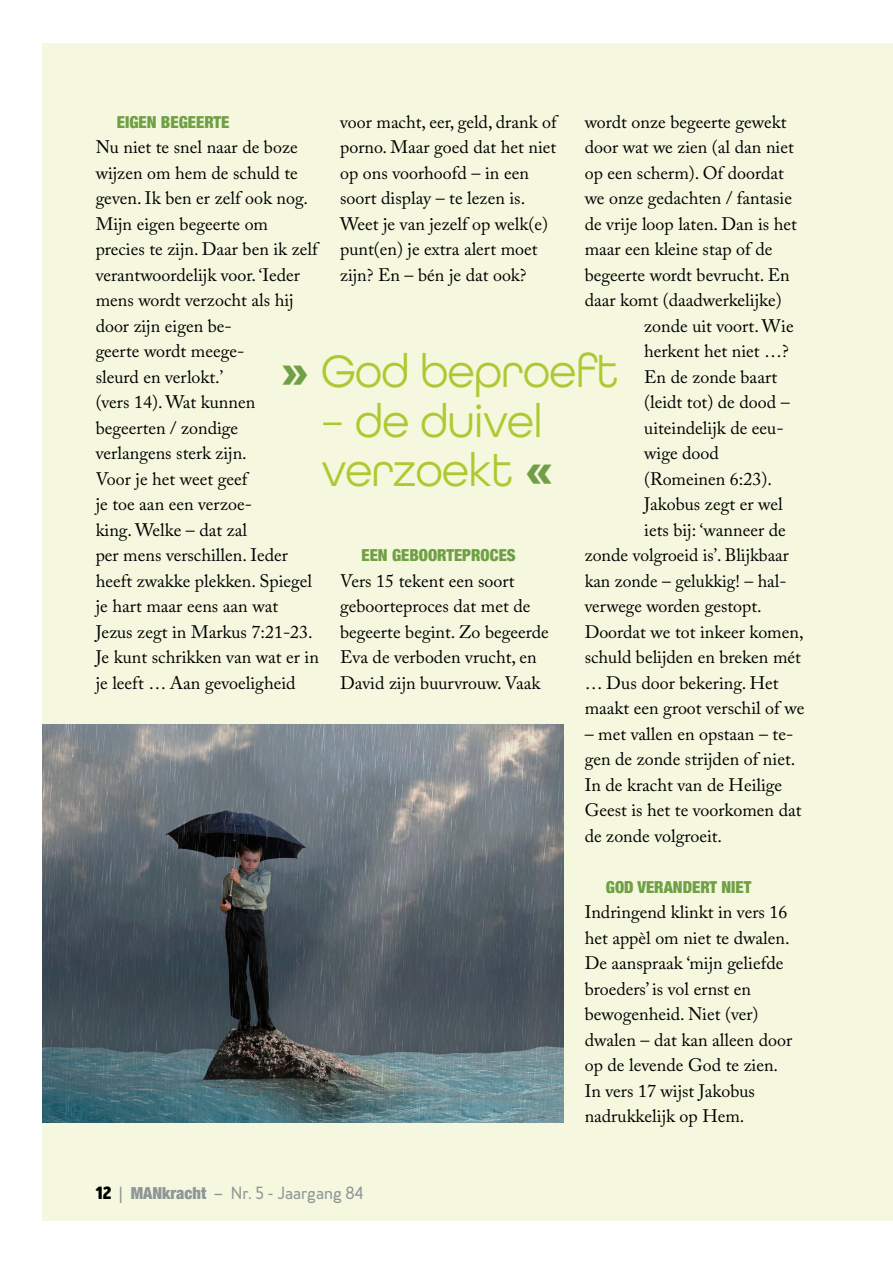
<style>
.page{position:relative;width:893px;height:1263px;background:#fff}
.page>*{position:absolute;margin:0;border:0;box-sizing:border-box;transform-origin:0 0}
.t1{font:48px/49.5px "All Round Gothic W01";letter-spacing:-.01em;color:#adc931;scale:.95 1}
.t2{font:18px/25.5px "Adobe Caslon Pro";color:#000}
.t3{font:900 condensed 16.5px "Helvetica Neue";color:#709f45}
.t4{font:16.5px "Merlo Neue";color:#8e9698}
.t5{font:900 condensed 16.5px "Helvetica Neue";color:#8e9698}
.s1{font-weight:700;color:#709f45}
.s2{font-family:"Merlo Neue";font-weight:700;font-stretch:normal;color:#000}
.s3{font-family:"Merlo Neue";font-weight:400;font-stretch:normal}
.s4{font-family:"Helvetica Neue";font-weight:900;font-stretch:condensed}
</style>
<div class="page">
<div style="left:43px;top:43px;width:850px;height:1177px;background:#f5f8de"></div>
<img style="left:43px;top:725px;width:520px;height:397px">
<p class="t2" style="left:585px;top:109px;width:203px">wordt onze begeerte gewekt</p>
<p class="t2" style="left:585px;top:134px;width:211px">door wat we zien (al dan niet</p>
<p class="t2" style="left:585px;top:160px;width:201px">op een scherm). Of doordat</p>
<p class="t2" style="left:585px;top:185px;width:209px">we onze gedachten / fantasie</p>
<p class="t2" style="left:585px;top:211px;width:214px">de vrije loop laten. Dan is het</p>
<p class="t2" style="left:585px;top:236px;width:189px">maar een kleine stap of de</p>
<p class="t2" style="left:585px;top:262px;width:207px">begeerte wordt bevrucht. En</p>
<p class="t2" style="left:585px;top:287px;width:198px">daar komt (daadwerkelijke)</p>
<p class="t2" style="left:644px;top:313px;width:151px">zonde uit voort. Wie</p>
<p class="t2" style="left:644px;top:338px;width:146px">herkent het niet …?</p>
<p class="t2" style="left:644px;top:364px;width:134px">En de zonde baart</p>
<p class="t2" style="left:644px;top:389px;width:147px">(leidt tot) de dood –</p>
<p class="t2" style="left:644px;top:415px;width:141px">uiteindelijk de eeu-</p>
<p class="t2" style="left:644px;top:440px;width:76px">wige dood</p>
<p class="t2" style="left:644px;top:466px;width:129px">(Romeinen 6:23).</p>
<p class="t2" style="left:644px;top:491px;width:140px">Jakobus zegt er wel</p>
<p class="t2" style="left:644px;top:517px;width:143px">iets bij: ‘wanneer de</p>
<p class="t2" style="left:585px;top:542px;width:206px">zonde volgroeid is’. Blijkbaar</p>
<p class="t2" style="left:585px;top:568px;width:203px">kan zonde – gelukkig! – hal-</p>
<p class="t2" style="left:585px;top:593px;width:179px">verwege worden gestopt.</p>
<p class="t2" style="left:585px;top:619px;width:220px">Doordat we tot inkeer komen,</p>
<p class="t2" style="left:585px;top:644px;width:218px">schuld belijden en breken mét</p>
<p class="t2" style="left:585px;top:670px;width:195px">… Dus door bekering. Het</p>
<p class="t2" style="left:585px;top:695px;width:221px">maakt een groot verschil of we</p>
<p class="t2" style="left:585px;top:721px;width:218px">– met vallen en opstaan – te&shy;gen de zonde strijden of niet.<br>In de kracht van de Heilige<br>Geest is het te voorkomen dat de zonde volgroeit.</p>
<p class="t3" style="left:606px;top:877px;width:147px">GOD VERANDERT NIET</p>
<p class="t2" style="left:585px;top:899px;width:209px">Indringend klinkt in vers 16 het appèl om niet te dwalen.<br>De aanspraak ‘mijn geliefde broeders’ is vol ernst en bewogenheid. Niet (ver) dwalen – dat kan alleen door op de levende God te zien.<br>In vers 17 wijst Jakobus nadrukkelijk op Hem.</p>
<p class="t2" style="left:340px;top:109px;width:218px">voor macht, eer, geld, drank of porno. Maar goed dat het niet op ons voorhoofd – in een soort display – te lezen is.<br>Weet je van jezelf op welk(e) punt(en) je extra alert moet zijn? En – bén je dat ook?</p>
<p class="t3" style="left:117px;top:112px;width:114px">EIGEN BEGEERTE</p>
<p class="t2" style="left:96px;top:134px;width:225px">Nu niet te snel naar de boze wijzen om hem de schuld te geven. Ik ben er zelf ook nog.<br>Mijn eigen begeerte om precies te zijn. Daar ben ik zelf verantwoordelijk voor. ‘Ieder mens wordt verzocht als hij door zijn eigen be-<br>geerte wordt meege-<br>sleurd en verlokt.’<br>(vers 14). Wat kunnen begeerten / zondige<br>verlangens sterk zijn.<br>Voor je het weet geef<br>je toe aan een verzoe-<br>king. Welke – dat zal<br>per mens verschillen. Ieder heeft zwakke plekken. Spiegel je hart maar eens aan wat<br>Jezus zegt in Markus 7:21-23.<br>Je kunt schrikken van wat er in je leeft … Aan gevoeligheid</p>
<h1 class="t1" style="left:281px;top:346px;width:357px"><span class="s1">»</span> God beproeft</h1>
<h1 class="t1" style="left:321px;top:396px;width:246px">– de duivel verzoekt <span class="s1">«</span></h1>
<p class="t3" style="left:361px;top:545px;width:156px">EEN GEBOORTEPROCES</p>
<p class="t2" style="left:340px;top:568px;width:210px">Vers 15 tekent een soort geboorteproces dat met de begeerte begint. Zo begeerde<br>Eva de verboden vrucht, en<br>David zijn buurvrouw. Vaak</p>
<p class="t5" style="left:96px;top:1183px;width:47px"><span class="s2">12</span> <span class="s3">|</span> MAN</p>
<p class="t4" style="left:162px;top:1182px;width:203px"><span class="s4">KRACHT</span> – Nr. 5 - Jaargang 84</p>
</div>
